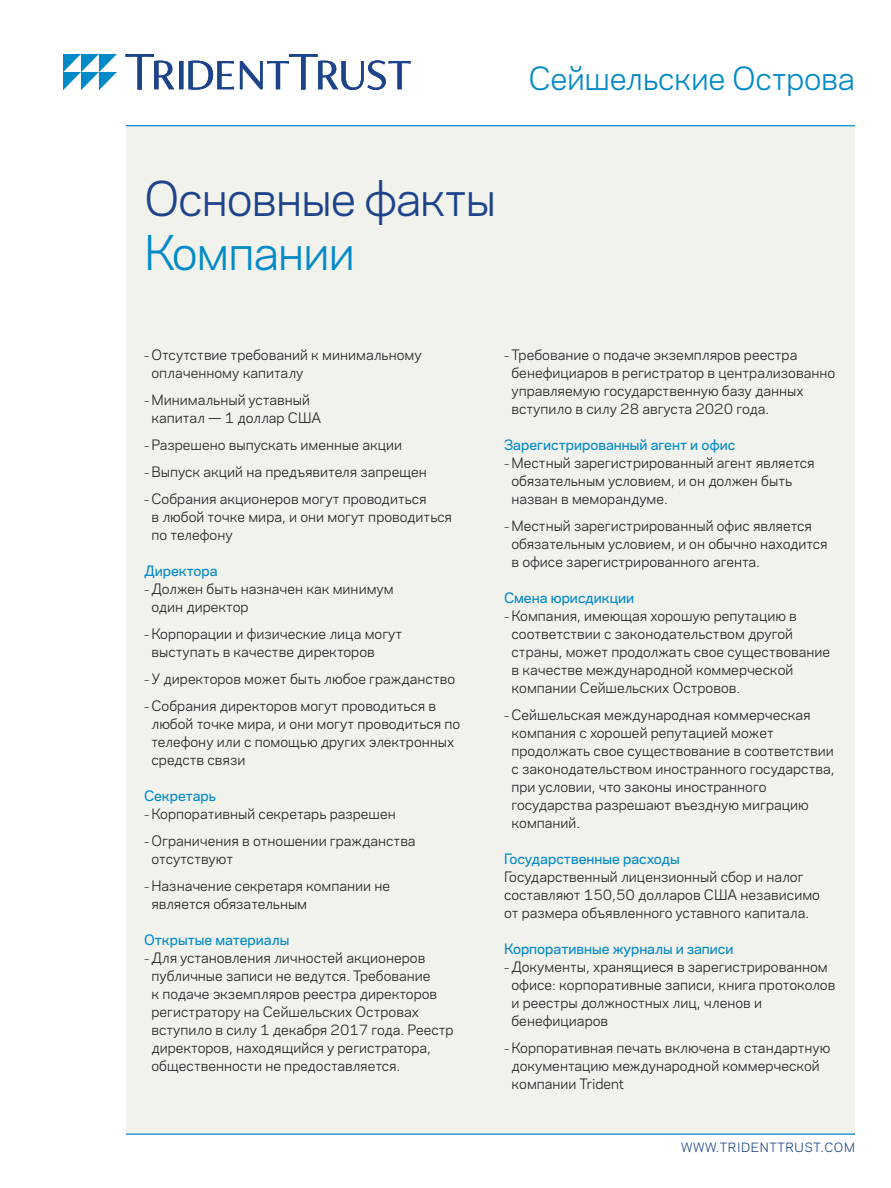
<style>
.page{position:relative;width:891px;height:1188px;background:#fff}
.page>*{position:absolute;margin:0;border:0;box-sizing:border-box;transform-origin:0 0}
.t1{font:45px "Polaris";letter-spacing:-.03em;color:#1d448b}
.t2{font:45px "Polaris";letter-spacing:-.03em;color:#008ac8}
.t3{font:30px "Polaris";letter-spacing:-.01em;color:#008ac8}
._1st_Paragraph{font:13.5px/18px "Polaris";color:#231f20}
.Head_1{font:500 13.5px "Polaris";color:#008ac8}
.t4{font:12px "Polaris";letter-spacing:.05em;color:#1d448b}
.s1{font-size:10.5px}
</style>
<div class="page">
<div style="left:126px;top:126px;width:729px;height:1008px;background:#f2f2ed"></div>
<hr style="left:126px;top:126px;width:729px;height:1px;background:#008ac8">
<hr style="left:126px;top:1134px;width:729px;height:1px;background:#008ac8">
<svg style="left:126px;top:54px;width:285px;height:36px"></svg>
<svg style="left:63px;top:54px;width:54px;height:36px"></svg>
<h2 class="t3" style="left:528px;top:56px;width:328px">Сейшельские Острова</h2>
<h1 class="t1" style="left:144px;top:165px;width:354px">Основные факты</h1>
<h1 class="t2" style="left:144px;top:219px;width:213px">Компании</h1>
<p class="_1st_Paragraph" style="left:152px;top:345px;width:272px;text-indent:-8px"><span class="s1">–</span> Отсутствие требований к минимальному оплаченному капиталу</p>
<p class="_1st_Paragraph" style="left:152px;top:390px;width:171px;text-indent:-8px"><span class="s1">–</span> Минимальный уставный капитал — 1 доллар США</p>
<p class="_1st_Paragraph" style="left:144px;top:435px;width:260px"><span class="s1">–</span> Разрешено выпускать именные акции</p>
<p class="_1st_Paragraph" style="left:144px;top:462px;width:284px"><span class="s1">–</span> Выпуск акций на предъявителя запрещен</p>
<p class="_1st_Paragraph" style="left:152px;top:489px;width:302px;text-indent:-8px"><span class="s1">–</span> Собрания акционеров могут проводиться<br>в любой точке мира, и они могут проводиться по телефону</p>
<p class="Head_1" style="left:144px;top:561px;width:75px">Директора</p>
<p class="_1st_Paragraph" style="left:152px;top:579px;width:244px;text-indent:-8px"><span class="s1">–</span> Должен быть назначен как минимум один директор</p>
<p class="_1st_Paragraph" style="left:152px;top:624px;width:252px;text-indent:-8px"><span class="s1">–</span> Корпорации и физические лица могут выступать в качестве директоров</p>
<p class="_1st_Paragraph" style="left:144px;top:669px;width:313px"><span class="s1">–</span> У директоров может быть любое гражданство</p>
<p class="_1st_Paragraph" style="left:152px;top:696px;width:310px;text-indent:-8px"><span class="s1">–</span> Собрания директоров могут проводиться в любой точке мира, и они могут проводиться по телефону или с помощью других электронных средств связи</p>
<p class="Head_1" style="left:144px;top:786px;width:74px">Секретарь</p>
<p class="_1st_Paragraph" style="left:144px;top:804px;width:253px"><span class="s1">–</span> Корпоративный секретарь разрешен</p>
<p class="_1st_Paragraph" style="left:152px;top:831px;width:266px;text-indent:-8px"><span class="s1">–</span> Ограничения в отношении гражданства отсутствуют</p>
<p class="_1st_Paragraph" style="left:152px;top:876px;width:240px;text-indent:-8px"><span class="s1">–</span> Назначение секретаря компании не является обязательным</p>
<p class="Head_1" style="left:144px;top:930px;width:147px">Открытые материалы</p>
<p class="_1st_Paragraph" style="left:152px;top:948px;width:304px;text-indent:-8px"><span class="s1">–</span> Для установления личностей акционеров публичные записи не ведутся. Требование<br>к подаче экземпляров реестра директоров регистратору на Сейшельских Островах вступило в силу 1 декабря 2017 года. Реестр директоров, находящийся у регистратора, общественности не предоставляется.</p>
<p class="_1st_Paragraph" style="left:512px;top:345px;width:325px;text-indent:-8px"><span class="s1">–</span> Требование о подаче экземпляров реестра бенефициаров в регистратор в централизованно управляемую государственную базу данных вступило в силу 28 августа 2020 года.</p>
<p class="Head_1" style="left:504px;top:435px;width:233px">Зарегистрированный агент и офис</p>
<p class="_1st_Paragraph" style="left:512px;top:453px;width:305px;text-indent:-8px"><span class="s1">–</span> Местный зарегистрированный агент является обязательным условием, и он должен быть назван в меморандуме.</p>
<p class="_1st_Paragraph" style="left:512px;top:516px;width:318px;text-indent:-8px"><span class="s1">–</span> Местный зарегистрированный офис является обязательным условием, и он обычно находится в офисе зарегистрированного агента.</p>
<p class="Head_1" style="left:504px;top:588px;width:132px">Смена юрисдикции</p>
<p class="_1st_Paragraph" style="left:512px;top:606px;width:320px;text-indent:-8px"><span class="s1">–</span> Компания, имеющая хорошую репутацию в соответствии с законодательством другой страны, может продолжать свое существование в качестве международной коммерческой компании Сейшельских Островов.</p>
<p class="_1st_Paragraph" style="left:512px;top:705px;width:325px;text-indent:-8px"><span class="s1">–</span> Сейшельская международная коммерческая компания с хорошей репутацией может продолжать свое существование в соответствии с законодательством иностранного государства, при условии, что законы иностранного государства разрешают въездную миграцию компаний.</p>
<p class="Head_1" style="left:504px;top:849px;width:177px">Государственные расходы</p>
<p class="_1st_Paragraph" style="left:504px;top:867px;width:318px">Государственный лицензионный сбор и налог составляют 150,50 долларов США независимо от размера объявленного уставного капитала.</p>
<p class="Head_1" style="left:504px;top:939px;width:231px">Корпоративные журналы и записи</p>
<p class="_1st_Paragraph" style="left:512px;top:957px;width:325px;text-indent:-8px"><span class="s1">–</span> Документы, хранящиеся в зарегистрированном офисе: корпоративные записи, книга протоколов и реестры должностных лиц, членов и бенефициаров</p>
<p class="_1st_Paragraph" style="left:512px;top:1038px;width:321px;text-indent:-8px"><span class="s1">–</span> Корпоративная печать включена в стандартную документацию международной коммерческой компании Trident</p>
<p class="t4" style="left:681px;top:1138px;width:175px">WWW.TRIDENTTRUST.COM</p>
</div>
